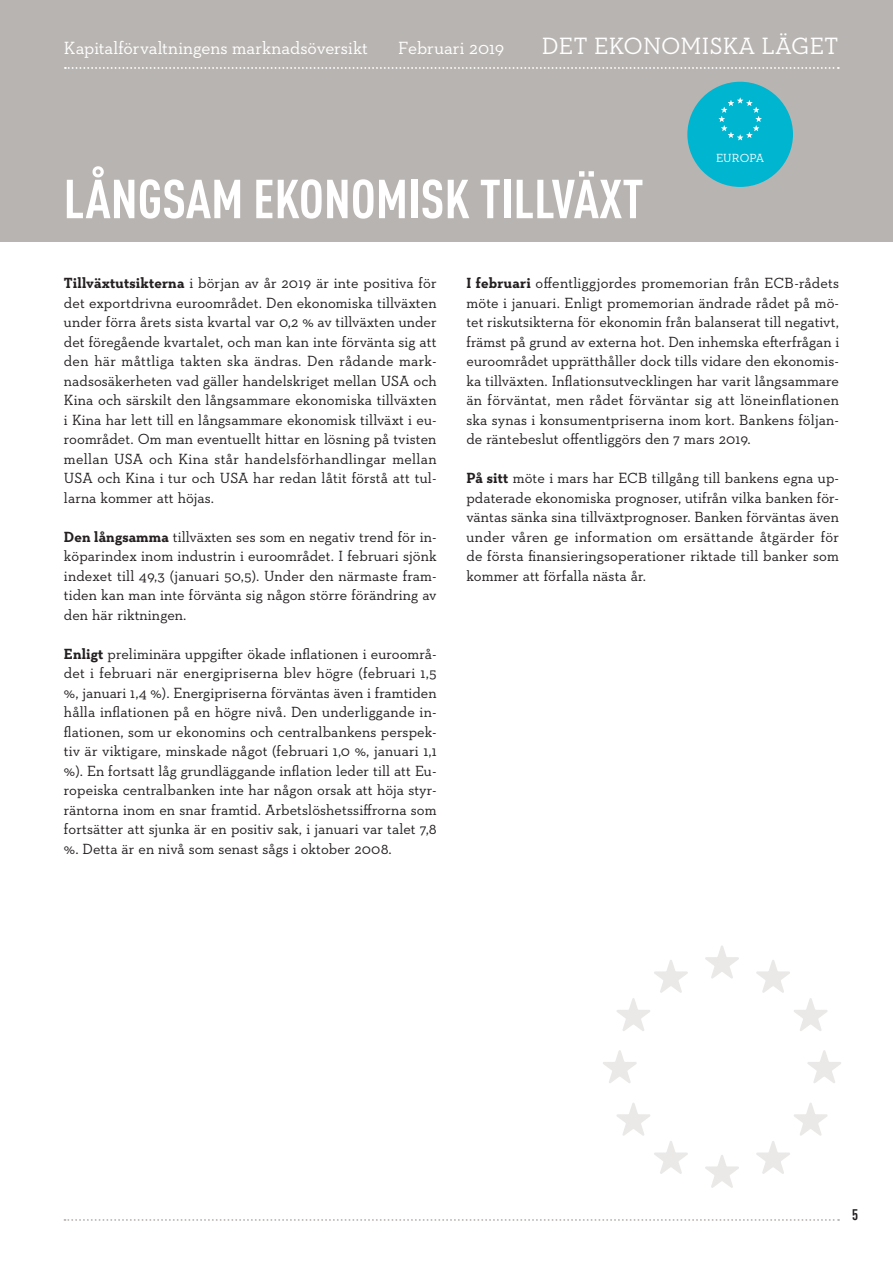
<style>
.page{position:relative;width:893px;height:1263px;background:#fff}
.page>*{position:absolute;margin:0;border:0;box-sizing:border-box;transform-origin:0 0}
.OTSIKKO{font:700 condensed 54px "DIN Offc Pro";color:#fff}
.headerin_yläteksti_o{font:24px "Neutraface Slab Text";letter-spacing:.005em;color:#fff}
.t1{font:18px "Neutraface Slab Text";color:#fff}
.LEIPIS{font:15px/19.5px "Neutraface Slab Text";letter-spacing:.005em;color:#231f20;text-align:justify}
.t2{font:700 condensed 15px "DIN Offc Pro";color:#231f20}
.t3{font:12px "Neutraface Slab Text";color:#fff}
.s1{font-weight:700}
</style>
<div class="page">
<svg style="left:64px;top:1219px;width:775px;height:2px"></svg>
<div style="left:0;top:0;width:893px;height:242px;background:#b8b4b1"></div>
<div style="left:687px;top:82px;width:106px;height:105px;background:#00b5d0;border-radius:50%"></div>
<svg style="left:719px;top:98px;width:43px;height:42px"></svg>
<svg style="left:705px;top:946px;width:34px;height:33px"></svg>
<svg style="left:807px;top:1050px;width:34px;height:33px"></svg>
<svg style="left:756px;top:1103px;width:72px;height:71px"></svg>
<svg style="left:756px;top:960px;width:72px;height:71px"></svg>
<svg style="left:603px;top:1050px;width:34px;height:33px"></svg>
<svg style="left:616px;top:1103px;width:72px;height:71px"></svg>
<svg style="left:617px;top:960px;width:71px;height:71px"></svg>
<svg style="left:705px;top:1155px;width:34px;height:33px"></svg>
<svg style="left:65px;top:67px;width:774px;height:2px"></svg>
<p class="t1" style="left:64px;top:37px;width:306px">Kapitalförvaltningens marknadsöversikt</p>
<p class="t1" style="left:398px;top:37px;width:108px">Februari 2019</p>
<p class="headerin_yläteksti_o" style="left:542px;top:31px;width:298px">DET EKONOMISKA LÄGET</p>
<p class="t3" style="left:716px;top:150px;width:50px">EUROPA</p>
<p class="OTSIKKO" style="left:64px;top:159px;width:582px">LÅNGSAM EKONOMISK TILLVÄXT</p>
<p class="LEIPIS" style="left:64px;top:273px;width:374px"><span class="s1">Tillväxtutsikterna</span> i början av år 2019 är inte positiva för det exportdrivna euroområdet. Den ekonomiska tillväxten under förra årets sista kvartal var 0,2 % av tillväxten under det föregående kvartalet, och man kan inte förvänta sig att den här måttliga takten ska ändras. Den rådande mark&shy;nadsosäkerheten vad gäller handelskriget mellan USA och Kina och särskilt den långsammare ekonomiska tillväxten i Kina har lett till en långsammare ekonomisk tillväxt i eu&shy;roområdet. Om man eventuellt hittar en lösning på tvisten mellan USA och Kina står handelsförhandlingar mellan USA och Kina i tur och USA har redan låtit förstå att tul&shy;larna kommer att höjas.</p>
<p class="LEIPIS" style="left:64px;top:527px;width:374px"><span class="s1">Den långsamma</span> tillväxten ses som en negativ trend för in&shy;köparindex inom industrin i euroområdet. I februari sjönk indexet till 49,3 (januari 50,5). Under den närmaste fram&shy;tiden kan man inte förvänta sig någon större förändring av den här riktningen.</p>
<p class="LEIPIS" style="left:64px;top:644px;width:374px"><span class="s1">Enligt</span> preliminära uppgifter ökade inflationen i euroområ&shy;det i februari när energipriserna blev högre (februari 1,5 %, januari 1,4 %). Energipriserna förväntas även i framtiden hålla inflationen på en högre nivå. Den underliggande in&shy;flationen, som ur ekonomins och centralbankens perspek&shy;tiv är viktigare, minskade något (februari 1,0 %, januari 1,1 %). En fortsatt låg grundläggande inflation leder till att Eu&shy;ropeiska centralbanken inte har någon orsak att höja styr&shy;räntorna inom en snar framtid. Arbetslöshetssiffrorna som fortsätter att sjunka är en positiv sak, i januari var talet 7,8 %. Detta är en nivå som senast sågs i oktober 2008.</p>
<p class="LEIPIS" style="left:466px;top:273px;width:374px"><span class="s1">I februari</span> offentliggjordes promemorian från ECB-rådets möte i januari. Enligt promemorian ändrade rådet på mö&shy;tet riskutsikterna för ekonomin från balanserat till negativt, främst på grund av externa hot. Den inhemska efterfrågan i euroområdet upprätthåller dock tills vidare den ekonomis&shy;ka tillväxten. Inflationsutvecklingen har varit långsammare än förväntat, men rådet förväntar sig att löneinflationen ska synas i konsumentpriserna inom kort. Bankens följan&shy;de räntebeslut offentliggörs den 7 mars 2019.</p>
<p class="LEIPIS" style="left:466px;top:468px;width:374px"><span class="s1">På sitt</span> möte i mars har ECB tillgång till bankens egna up&shy;pdaterade ekonomiska prognoser, utifrån vilka banken för&shy;väntas sänka sina tillväxtprognoser. Banken förväntas även under våren ge information om ersättande åtgärder för de första finansieringsoperationer riktade till banker som kommer att förfalla nästa år.</p>
<p class="t2" style="left:852px;top:1204px;width:8px">5</p>
</div>
